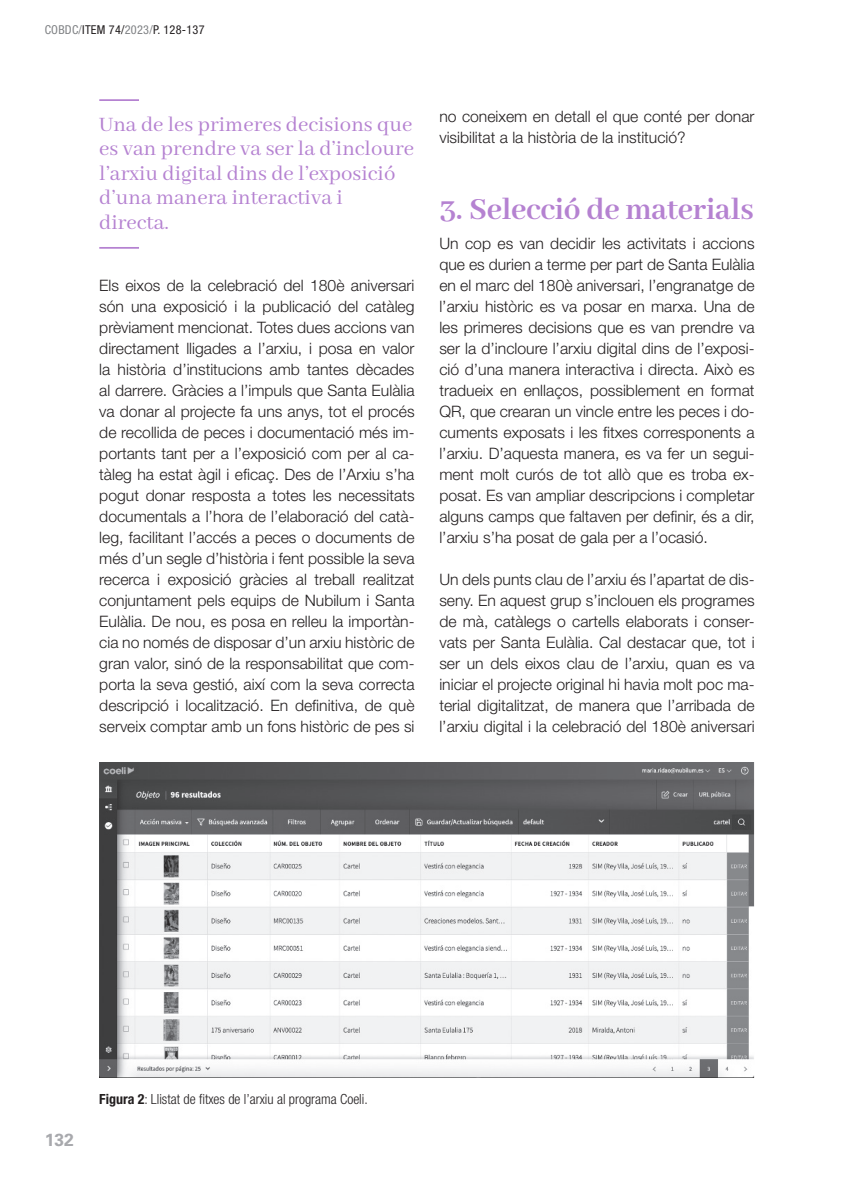
<style>
.page{position:relative;width:844px;height:1191px;background:#fff}
.page>*{position:absolute;margin:0;border:0;box-sizing:border-box;transform-origin:0 0}
.titols{font:700 33.25px "Abhaya Libre";letter-spacing:-.01em;color:#b582d1}
.destacats_cos_13{font:22.75px/24.5px "Abhaya Libre";color:#b582d1}
.t1{font:700 17.5px "Univers LT Std";color:#a8a9ad}
.text_general{font:300 15.75px/21px "Helvetica Neue LT Std";color:#231f20;text-align:justify}
.text_figures{font:300 condensed 14px "Helvetica Neue LT Std";color:#231f20}
.t2{font:condensed 12.25px "Helvetica Neue LT Std";letter-spacing:.02em;color:#231f20}
.s1{color:#808285}
.s2{font-weight:700}
</style>
<div class="page">
<hr style="left:99px;top:99px;width:40px;height:2px;background:#b582d1">
<hr style="left:99px;top:247px;width:40px;height:2px;background:#b582d1">
<img style="left:99px;top:762px;width:655px;height:315px">
<p class="t2" style="left:45px;top:22px;width:161px"><span class="s1">COBDC/</span>ITEM 74/<span class="s1">2023/</span>P. 128-137</p>
<p class="destacats_cos_13" style="left:99px;top:113px;width:316px">Una de les primeres decisions que es van prendre va ser la d’incloure l’arxiu digital dins de l’exposició d’una manera interactiva i directa.</p>
<p class="text_general" style="left:99px;top:274px;width:317px">Els eixos de la celebració del 180è aniversari són una exposició i la publicació del catàleg prèviament mencionat. Totes dues accions van directament lligades a l’arxiu, i posa en valor la història d’institucions amb tantes dècades al darrere. Gràcies a l’impuls que Santa Eulàlia va donar al projecte fa uns anys, tot el procés de recollida de peces i documentació més im&shy;portants tant per a l’exposició com per al ca&shy;tàleg ha estat àgil i eficaç. Des de l’Arxiu s’ha pogut donar resposta a totes les necessitats documentals a l’hora de l’elaboració del catà&shy;leg, facilitant l’accés a peces o documents de més d’un segle d’història i fent possible la seva recerca i exposició gràcies al treball realitzat conjuntament pels equips de Nubilum i Santa Eulàlia. De nou, es posa en relleu la importàn&shy;cia no només de disposar d’un arxiu històric de gran valor, sinó de la responsabilitat que com&shy;porta la seva gestió, així com la seva correcta descripció i localització. En definitiva, de què serveix comptar amb un fons històric de pes si</p>
<p class="text_general" style="left:439px;top:106px;width:316px">no coneixem en detall el que conté per donar visibilitat a la història de la institució?</p>
<p class="titols" style="left:439px;top:191px;width:316px">3. Selecció de materials</p>
<p class="text_general" style="left:439px;top:232px;width:317px">Un cop es van decidir les activitats i accions que es durien a terme per part de Santa Eulàlia en el marc del 180è aniversari, l’engranatge de l’arxiu històric es va posar en marxa. Una de les primeres decisions que es van prendre va ser la d’incloure l’arxiu digital dins de l’exposi&shy;ció d’una manera interactiva i directa. Això es tradueix en enllaços, possiblement en format QR, que crearan un vincle entre les peces i do&shy;cuments exposats i les fitxes corresponents a l’arxiu. D’aquesta manera, es va fer un segui&shy;ment molt curós de tot allò que es troba ex&shy;posat. Es van ampliar descripcions i completar alguns camps que faltaven per definir, és a dir, l’arxiu s’ha posat de gala per a l’ocasió.</p>
<p class="text_general" style="left:439px;top:568px;width:317px">Un dels punts clau de l’arxiu és l’apartat de dis&shy;seny. En aquest grup s’inclouen els programes de mà, catàlegs o cartells elaborats i conser&shy;vats per Santa Eulàlia. Cal destacar que, tot i ser un dels eixos clau de l’arxiu, quan es va iniciar el projecte original hi havia molt poc ma&shy;terial digitalitzat, de manera que l’arribada de l’arxiu digital i la celebració del 180è aniversari</p>
<p class="t1" style="left:45px;top:1129px;width:31px">132</p>
<p class="text_figures" style="left:99px;top:1090px;width:270px"><span class="s2">Figura 2</span>: Llistat de fitxes de l’arxiu al programa Coeli.</p>
</div>
